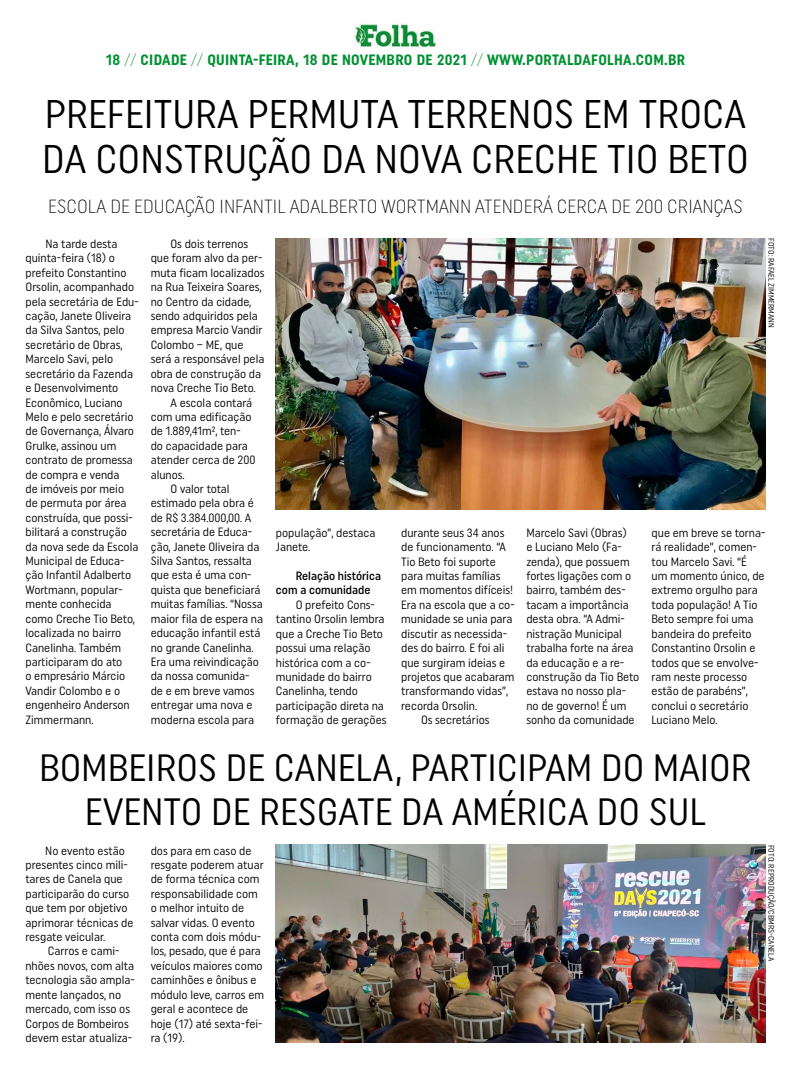
<style>
.page{position:relative;width:791px;height:1078px;background:#fff}
.page>*{position:absolute;margin:0;border:0;box-sizing:border-box;transform-origin:0 0}
.t1{font:40px/45px "Uniform Condensed";color:#000}
.t2{font:38px/44px "Uniform Condensed";color:#000;text-align:center}
.t3{font:300 19px "Uniform Condensed";color:#000}
.t4{font:700 15px "Uniform Condensed";letter-spacing:.02em;color:#009032}
.t5{font:12px/14.4px "Uniform Condensed";color:#000}
.t6{font:500 12px/14.4px "Uniform Condensed";color:#000}
.t7{font:8px "Uniform Condensed";color:#000}
.s1{font-weight:300}
</style>
<div class="page">
<img style="left:355px;top:23px;width:81px;height:25px">
<img style="left:276px;top:844px;width:489px;height:198px">
<img style="left:276px;top:238px;width:489px;height:271px">
<p class="t4" style="left:106px;top:51px;width:581px">18 <span class="s1">//</span> CIDADE <span class="s1">//</span> QUINTA-FEIRA, 18 DE NOVEMBRO DE 2021 <span class="s1">//</span> WWW.PORTALDAFOLHA.COM.BR</p>
<h1 class="t1" style="left:42px;top:91px;width:708px">preFeitura permuta terrenos em troCa da Construção da nova CreChe tio Beto</h1>
<h3 class="t3" style="left:48px;top:195px;width:696px">ESCOLA DE EDUCAÇÃO INFANTIL ADALBERTO WORTMANN ATENDERÁ CERCA DE 200 CRIANÇAS</h3>
<p class="t5" style="left:26px;top:236px;width:115px;text-indent:20px">na tarde desta quinta-feira (18) o prefeito Constantino orsolin, acompanhado pela secretária de edu&shy;cação, Janete oliveira da silva santos, pelo secretário de obras, marcelo savi, pelo secretário da Fazenda e desenvolvimento econômico, luciano melo e pelo secretário de governança, Álvaro grulke, assinou um contrato de promessa de compra e venda<br>de imóveis por meio de permuta por área construída, que possi&shy;bilitará a construção da nova sede da escola municipal de educa&shy;ção infantil adalberto<br>Wortmann, popular&shy;mente conhecida como Creche tio Beto, localizada no bairro<br>Canelinha. também participaram do ato<br>o empresário márcio vandir Colombo e o engenheiro anderson<br>Zimmermann.</p>
<p class="t5" style="left:171px;top:236px;width:79px">os dois terrenos</p>
<p class="t7" style="left:776px;top:238px;width:91px;rotate:90deg">Foto: raFael Zimmermann</p>
<p class="t5" style="left:151px;top:251px;width:113px">que foram alvo da per-</p>
<p class="t5" style="left:151px;top:265px;width:115px">muta ficam localizados</p>
<p class="t5" style="left:151px;top:279px;width:112px">na rua teixeira soares,</p>
<p class="t5" style="left:151px;top:294px;width:102px">no Centro da cidade,</p>
<p class="t5" style="left:151px;top:308px;width:108px">sendo adquiridos pela</p>
<p class="t5" style="left:151px;top:323px;width:113px">empresa marcio vandir</p>
<p class="t5" style="left:151px;top:337px;width:94px">Colombo – me, que</p>
<p class="t5" style="left:151px;top:351px;width:115px">será a responsável pela</p>
<p class="t5" style="left:151px;top:366px;width:112px">obra de construção da</p>
<p class="t5" style="left:151px;top:380px;width:107px">nova Creche tio Beto.</p>
<p class="t5" style="left:171px;top:395px;width:83px">a escola contará</p>
<p class="t5" style="left:151px;top:409px;width:102px">com uma edificação</p>
<p class="t5" style="left:151px;top:423px;width:92px">de 1.889,41m², ten-</p>
<p class="t5" style="left:151px;top:438px;width:99px">do capacidade para</p>
<p class="t5" style="left:151px;top:452px;width:106px">atender cerca de 200</p>
<p class="t5" style="left:151px;top:467px;width:36px">alunos.</p>
<p class="t5" style="left:171px;top:481px;width:61px">o valor total</p>
<p class="t5" style="left:151px;top:495px;width:105px">estimado pela obra é</p>
<p class="t5" style="left:151px;top:510px;width:102px">de r$ 3.384.000,00. a</p>
<p class="t5" style="left:151px;top:524px;width:103px">secretária de educa-</p>
<p class="t5" style="left:151px;top:539px;width:110px">ção, Janete oliveira da</p>
<p class="t5" style="left:151px;top:553px;width:103px">silva santos, ressalta</p>
<p class="t5" style="left:151px;top:567px;width:102px">que esta é uma con-</p>
<p class="t5" style="left:151px;top:582px;width:111px">quista que beneficiará</p>
<p class="t5" style="left:151px;top:596px;width:113px">muitas famílias. “nossa</p>
<p class="t5" style="left:151px;top:611px;width:114px">maior fila de espera na</p>
<p class="t5" style="left:151px;top:625px;width:111px">educação infantil está</p>
<p class="t5" style="left:151px;top:639px;width:104px">no grande Canelinha.</p>
<p class="t5" style="left:151px;top:654px;width:110px">era uma reivindicação</p>
<p class="t5" style="left:151px;top:668px;width:100px">da nossa comunida-</p>
<p class="t5" style="left:151px;top:683px;width:105px">de e em breve vamos</p>
<p class="t5" style="left:151px;top:697px;width:103px">entregar uma nova e</p>
<p class="t5" style="left:151px;top:711px;width:105px">moderna escola para</p>
<p class="t5" style="left:526px;top:525px;width:114px">marcelo savi (obras)<br>e luciano melo (Fa&shy;zenda), que possuem fortes ligações com o bairro, também des&shy;tacam a importância desta obra. “a admi&shy;nistração municipal trabalha forte na área da educação e a re&shy;construção da tio Beto estava no nosso pla&shy;no de governo! é um sonho da comunidade</p>
<p class="t5" style="left:652px;top:525px;width:115px">que em breve se torna&shy;rá realidade”, comen&shy;tou marcelo savi. “é um momento único, de extremo orgulho para toda população! a tio<br>Beto sempre foi uma bandeira do prefeito<br>Constantino orsolin e todos que se envolve&shy;ram neste processo estão de parabéns”, conclui o secretário luciano melo.</p>
<p class="t5" style="left:276px;top:525px;width:101px">população”, destaca<br>Janete.</p>
<p class="t6" style="left:276px;top:568px;width:107px;text-indent:20px">Relação histórica com a comunidade</p>
<p class="t5" style="left:276px;top:597px;width:112px;text-indent:20px">o prefeito Cons&shy;tantino orsolin lembra que a Creche tio Beto possui uma relação histórica com a co&shy;munidade do bairro<br>Canelinha, tendo participação direta na formação de gerações</p>
<p class="t5" style="left:401px;top:525px;width:105px">durante seus 34 anos</p>
<p class="t5" style="left:401px;top:539px;width:106px">de funcionamento. “a</p>
<p class="t5" style="left:401px;top:554px;width:96px">tio Beto foi suporte</p>
<p class="t5" style="left:401px;top:568px;width:101px">para muitas famílias</p>
<p class="t5" style="left:401px;top:582px;width:114px">em momentos difíceis!</p>
<p class="t5" style="left:401px;top:597px;width:115px">era na escola que a co-</p>
<p class="t5" style="left:401px;top:611px;width:113px">munidade se unia para</p>
<p class="t5" style="left:401px;top:626px;width:108px">discutir as necessida-</p>
<p class="t5" style="left:401px;top:640px;width:105px">des do bairro. e foi ali</p>
<p class="t5" style="left:401px;top:654px;width:106px">que surgiram ideias e</p>
<p class="t5" style="left:401px;top:669px;width:115px">projetos que acabaram</p>
<p class="t5" style="left:401px;top:683px;width:109px">transformando vidas”,</p>
<p class="t5" style="left:401px;top:698px;width:78px">recorda orsolin.</p>
<p class="t5" style="left:421px;top:712px;width:70px">os secretários</p>
<h2 class="t2" style="left:39px;top:744px;width:714px">BomBeiros de Canela, partiCipam do maior evento de resgate da amériCa do sul</h2>
<p class="t5" style="left:25px;top:842px;width:109px;text-indent:20px">no evento estão presentes cinco mili&shy;tares de Canela que participarão do curso que tem por objetivo aprimorar técnicas de resgate veicular.</p>
<p class="t5" style="left:25px;top:943px;width:111px;text-indent:23px">Carros e cami&shy;nhões novos, com alta tecnologia são ampla&shy;mente lançados, no mercado, com isso os<br>Corpos de Bombeiros devem estar atualiza-</p>
<p class="t5" style="left:151px;top:842px;width:115px">dos para em caso de resgate poderem atuar de forma técnica com responsabilidade com o melhor intuito de salvar vidas. o evento conta com dois módu&shy;los, pesado, que é para veículos maiores como caminhões e ônibus e módulo leve, carros em geral e acontece de hoje (17) até sexta-fei&shy;ra (19).</p>
<p class="t7" style="left:776px;top:844px;width:118px;rotate:90deg">Foto: reprodução/CBmrs-Canela</p>
</div>
